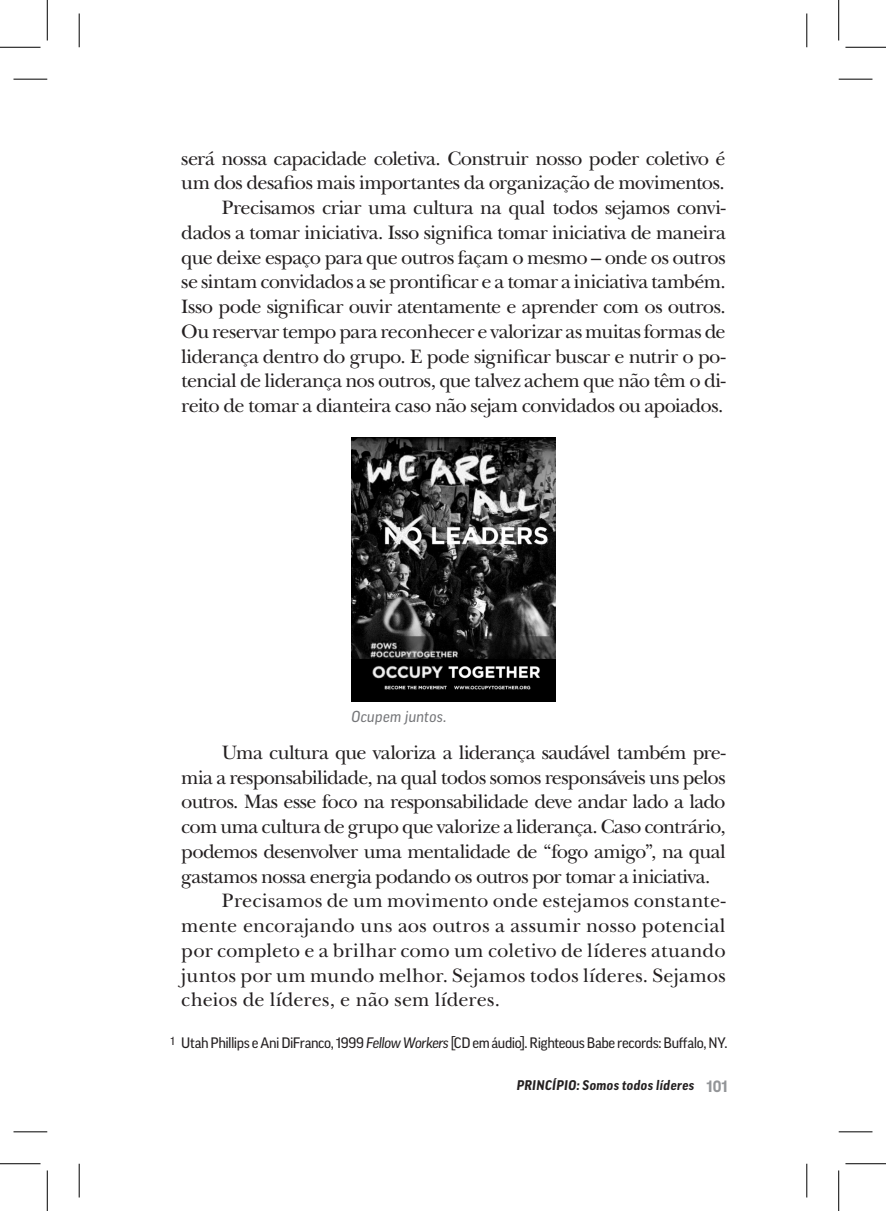
<style>
.page{position:relative;width:886px;height:1211px;background:#fff}
.page>*{position:absolute;margin:0;border:0;box-sizing:border-box;transform-origin:0 0}
.t1{font:20.25px/24.8px "New Baskerville";letter-spacing:-.025em;color:#231f20;text-align:right}
.t2{font:20.25px "New Baskerville";letter-spacing:.005em;color:#231f20}
.t3{font:20.25px "New Baskerville";color:#231f20}
.t4{font:20.25px "New Baskerville";letter-spacing:.01em;color:#231f20}
.t5{font:italic 15.3px "Good OT";letter-spacing:.015em;color:#757679}
.t6{font:14.62px "Good OT";letter-spacing:-.025em;color:#231f20}
.t7{font:italic 700 13.5px "Good OT";letter-spacing:.025em;color:#231f20}
.t8{font:11.25px "Good OT";color:#231f20}
.s1{font-style:italic}
.s2{font-style:normal;font-size:15.75px;color:#939598}
</style>
<div class="page">
<img style="left:351px;top:437px;width:204px;height:265px">
<hr style="left:14px;top:79px;width:33px;height:1px;background:#000">
<hr style="left:838px;top:79px;width:34px;height:1px;background:#000">
<hr style="left:14px;top:1131px;width:33px;height:1px;background:#000">
<hr style="left:838px;top:1131px;width:34px;height:1px;background:#000">
<hr style="left:79px;top:14px;width:1px;height:33px;background:#000">
<hr style="left:79px;top:1163px;width:1px;height:34px;background:#000">
<hr style="left:806px;top:14px;width:1px;height:33px;background:#000">
<hr style="left:806px;top:1163px;width:1px;height:34px;background:#000">
<hr style="left:0;top:47px;width:40px;height:1px;background:#000">
<hr style="left:845px;top:47px;width:40px;height:1px;background:#000">
<hr style="left:0;top:1163px;width:40px;height:1px;background:#000">
<hr style="left:845px;top:1163px;width:40px;height:1px;background:#000">
<hr style="left:47px;top:0;width:1px;height:40px;background:#000">
<hr style="left:47px;top:1170px;width:1px;height:41px;background:#000">
<hr style="left:838px;top:0;width:1px;height:40px;background:#000">
<hr style="left:838px;top:1170px;width:1px;height:41px;background:#000">
<p class="t1" style="left:181px;top:146px;width:546px">será nossa capacidade coletiva. Construir nosso poder coletivo é um dos desafios mais importantes da organização de movimentos.<br>Precisamos criar uma cultura na qual todos sejamos convi&shy;dados a tomar iniciativa. Isso significa tomar iniciativa de maneira que deixe espaço para que outros façam o mesmo – onde os outros se sintam convidados a se prontificar e a tomar a iniciativa também.<br>Isso pode significar ouvir atentamente e aprender com os outros.<br>Ou reservar tempo para reconhecer e valorizar as muitas formas de liderança dentro do grupo. E pode significar buscar e nutrir o po&shy;tencial de liderança nos outros, que talvez achem que não têm o di&shy;reito de tomar a dianteira caso não sejam convidados ou apoiados.</p>
<p class="t5" style="left:351px;top:708px;width:97px">Ocupem juntos.</p>
<p class="t1" style="left:222px;top:740px;width:505px">Uma cultura que valoriza a liderança saudável também pre-</p>
<p class="t1" style="left:181px;top:765px;width:545px">mia a responsabilidade, na qual todos somos responsáveis uns pelos</p>
<p class="t1" style="left:181px;top:789px;width:545px">outros. Mas esse foco na responsabilidade deve andar lado a lado</p>
<p class="t1" style="left:181px;top:814px;width:545px">com uma cultura de grupo que valorize a liderança. Caso contrário,</p>
<p class="t1" style="left:181px;top:839px;width:546px">podemos desenvolver uma mentalidade de “fogo amigo”, na qual</p>
<p class="t1" style="left:181px;top:864px;width:530px">gastamos nossa energia podando os outros por tomar a iniciativa.</p>
<p class="t2" style="left:222px;top:889px;width:505px">Precisamos de um movimento onde estejamos constante-</p>
<p class="t4" style="left:181px;top:914px;width:545px">mente encorajando uns aos outros a assumir nosso potencial</p>
<p class="t3" style="left:181px;top:938px;width:545px">por completo e a brilhar como um coletivo de líderes atuando</p>
<p class="t2" style="left:181px;top:963px;width:546px">juntos por um mundo melhor. Sejamos todos líderes. Sejamos</p>
<p class="t3" style="left:181px;top:988px;width:320px">cheios de líderes, e não sem líderes.</p>
<p class="t8" style="left:171px;top:1035px;width:6px">1</p>
<p class="t6" style="left:181px;top:1035px;width:547px">Utah Phillips e Ani DiFranco, 1999 <span class="s1">Fellow Workers</span> [CD em áudio]. Righteous Babe records: Buffalo, NY.</p>
<p class="t7" style="left:516px;top:1077px;width:212px">PRINCÍPIO: Somos todos líderes <span class="s2">101</span></p>
</div>
